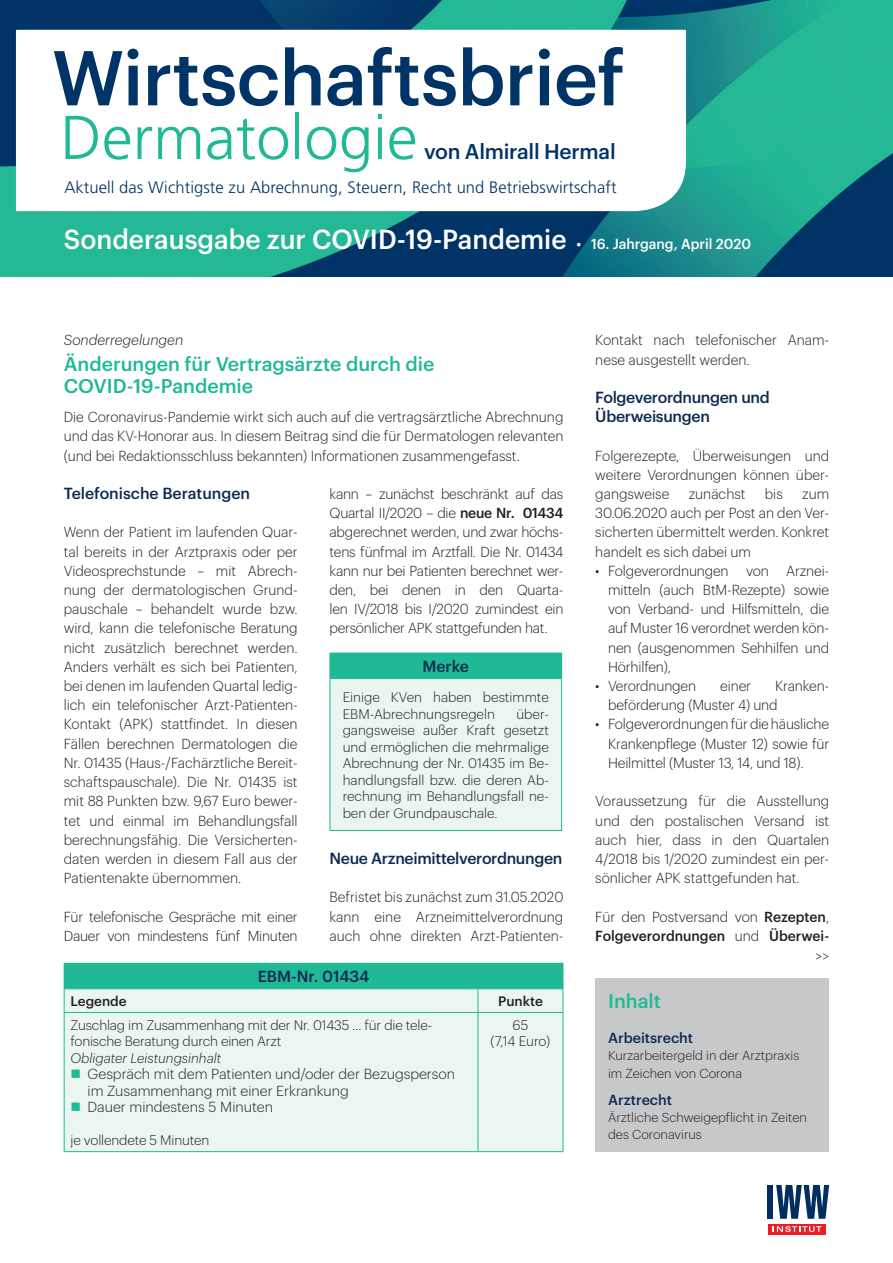
<style>
.page{position:relative;width:893px;height:1263px;background:#fff}
.page>*{position:absolute;margin:0;border:0;box-sizing:border-box;transform-origin:0 0}
.t1{font:500 75.9px "Graphik";letter-spacing:-.01em;color:#036}
.t2{font:300 61.8px "Frutiger";color:#20b995}
.g0__Grundtext{font:500 27px "Graphik";color:#fff}
.t3{font:500 20.85px "Graphik";color:#036}
.h0__Titel{font:500 19.5px/22.5px "Graphik";color:#20b995}
.ih0__Inhalt_Titel{font:500 19.5px "Graphik";color:#20b995}
.t4{font:300 16.5px "Frutiger";letter-spacing:.005em;color:#036}
.z0__Zwischentitel-1{font:500 15.75px/19.2px "Graphik";letter-spacing:-.02em;color:#0d2b51}
.z0__Zwischentitel-1-2{font:500 15.75px "Graphik";color:#0d2b51}
.th0__Tb__Titel{font:500 15.75px "Graphik";color:#0d2b51}
.kh0__Kasten_Titel{font:500 15.75px "Graphik";color:#0d2b51}
.g0__Grundtext-2{font:300 14.25px/19.2px "Graphik";letter-spacing:-.01em;color:#231f20;text-align:justify}
.v0__Vortext_Lead{font:300 14.25px/19.2px "Graphik";color:#231f20;text-align:justify}
.g0__Grundtext-3{font:500 14.25px/19.2px "Graphik";color:#231f20}
.ih0__Inhalt_Dachzeil{font:500 14.25px "Graphik";color:#0d2b51}
.d0__Dachzeile{font:italic 300 14.25px "Graphik";color:#231f20}
.kg0__Kasten__Grundte{font:300 13.5px/16.5px "Graphik";color:#231f20}
.tg0__Tb__Grundtext{font:300 13.5px/16.5px "Graphik";letter-spacing:-.01em;color:#231f20}
.tg0__Tb__Grundtext-2{font:italic 300 13.5px "Graphik";color:#231f20}
.tg1__Tb__Grundtext{font:300 13.5px/16.5px "Graphik";letter-spacing:-.01em;color:#231f20;text-align:center}
.tg1__Tb__Grundtext_m{font:500 13.5px "Graphik";color:#231f20}
.tg0__Tb__Grundtext-3{font:500 13.5px "Graphik";color:#231f20}
.ig0__Inhalt_Grundtex{font:300 12.75px/17.2px "Graphik";color:#231f20}
.s1{font-size:14.25px}
.s2{font-weight:500}
.s3{color:#0d2b51}
.s4{font-weight:300}
</style>
<div class="page">
<img style="left:0;top:0;width:893px;height:276px">
<svg style="left:16px;top:30px;width:670px;height:181px"></svg>
<div style="left:595px;top:979px;width:234px;height:173px;background:#c7c8ca"></div>
<div style="left:768px;top:1224px;width:57px;height:10px;background:#ee1d23"></div>
<svg style="left:773px;top:1226px;width:48px;height:6px"></svg>
<div style="left:768px;top:1185px;width:5px;height:34px;background:#002e5e"></div>
<svg style="left:776px;top:1185px;width:53px;height:34px"></svg>
<div style="left:64px;top:963px;width:499px;height:26px;background:#20b995"></div>
<div style="left:65px;top:989px;width:498px;height:162px;background:#ecf6f1"></div>
<svg style="left:64px;top:989px;width:1px;height:23px"></svg>
<svg style="left:478px;top:989px;width:1px;height:23px"></svg>
<hr style="left:64px;top:1012px;width:414px;height:1px;background:#20b995">
<hr style="left:64px;top:1013px;width:1px;height:138px;background:#20b995">
<hr style="left:478px;top:1013px;width:1px;height:138px;background:#20b995">
<hr style="left:64px;top:1151px;width:414px;height:1px;background:#20b995">
<svg style="left:563px;top:964px;width:1px;height:48px"></svg>
<hr style="left:478px;top:1012px;width:85px;height:1px;background:#20b995">
<hr style="left:563px;top:1013px;width:1px;height:138px;background:#20b995">
<hr style="left:478px;top:1151px;width:85px;height:1px;background:#20b995">
<div style="left:330px;top:653px;width:232px;height:25px;background:#20b995"></div>
<div style="left:330px;top:678px;width:232px;height:152px;background:#ecf6f1"></div>
<hr style="left:330px;top:678px;width:232px;height:1px;background:#20b995">
<hr style="left:330px;top:679px;width:1px;height:151px;background:#20b995">
<hr style="left:561px;top:679px;width:1px;height:151px;background:#20b995">
<hr style="left:330px;top:830px;width:232px;height:1px;background:#20b995">
<svg style="left:72px;top:1070px;width:8px;height:8px"></svg>
<svg style="left:72px;top:1103px;width:8px;height:8px"></svg>
<p class="t1" style="left:52px;top:20px;width:574px">Wirtschaftsbrief</p>
<p class="t2" style="left:61px;top:103px;width:359px">Dermatologie</p>
<p class="t4" style="left:64px;top:178px;width:554px">Aktuell das Wichtigste zu Abrechnung, Steuern, Recht und Betriebswirtschaft</p>
<p class="g0__Grundtext" style="left:64px;top:219px;width:689px">Sonderausgabe zur COVID-19-Pandemie <span class="s1">• 16. Jahrgang, April 2020</span></p>
<p class="t3" style="left:424px;top:135px;width:193px">von Almirall Hermal</p>
<p class="d0__Dachzeile" style="left:64px;top:330px;width:121px">Sonderregelungen</p>
<p class="h0__Titel" style="left:64px;top:351px;width:372px">Änderungen für Vertragsärzte durch die<br>COVID-19-Pandemie</p>
<p class="v0__Vortext_Lead" style="left:64px;top:406px;width:501px">Die Coronavirus-Pandemie wirkt sich auch auf die vertragsärztliche Abrechnung und das KV-Honorar aus. In diesem Beitrag sind die für Dermatologen relevanten (und bei Redaktionsschluss bekannten) Informationen zusammengefasst.</p>
<p class="z0__Zwischentitel-1-2" style="left:64px;top:481px;width:188px">Telefonische Beratungen</p>
<p class="g0__Grundtext-2" style="left:64px;top:522px;width:235px">Wenn der Patient im laufenden Quar&shy;tal bereits in der Arztpraxis oder per Videosprechstunde – mit Abrech&shy;nung der dermatologischen Grund&shy;pauschale – behandelt wurde bzw. wird, kann die telefonische Beratung nicht zusätzlich berechnet werden.<br>Anders verhält es sich bei Patienten, bei denen im laufenden Quartal ledig&shy;lich ein telefonischer Arzt-Patienten-Kontakt (APK) stattfindet. In diesen Fällen berechnen Dermatologen die Nr. 01435 (Haus-/Fachärztliche Bereit&shy;schaftspauschale). Die Nr. 01435 ist mit 88 Punkten bzw. 9,67 Euro bewer&shy;tet und einmal im Behandlungsfall berechnungsfähig. Die Versicherten&shy;daten werden in diesem Fall aus der Patientenakte übernommen.</p>
<p class="g0__Grundtext-2" style="left:64px;top:906px;width:235px">Für telefonische Gespräche mit einer<br>Dauer von mindestens fünf Minuten</p>
<p class="g0__Grundtext-2" style="left:330px;top:483px;width:235px">kann – zunächst beschränkt auf das Quartal II/2020 – die <span class="s2">neue Nr. 01434 </span>abgerechnet werden, und zwar höchs&shy;tens fünfmal im Arztfall. Die Nr. 01434 kann nur bei Patienten berechnet wer&shy;den, bei denen in den Quarta&shy;len IV/2018 bis I/2020 zumindest ein persönlicher APK stattgefunden hat.</p>
<p class="kh0__Kasten_Titel" style="left:422px;top:654px;width:48px">Merke</p>
<p class="kg0__Kasten__Grundte" style="left:343px;top:688px;width:208px">Einige KVen haben bestimmte<br>EBM-Abrechnungsregeln</p>
<p class="kg0__Kasten__Grundte" style="left:343px;top:704px;width:208px;text-align:justify;text-indent:174px">über&shy;gangsweise außer Kraft gesetzt und ermöglichen die mehrmalige Abrechnung der Nr. 01435 im Be&shy;handlungsfall bzw. die deren Ab&shy;rechnung im Behandlungsfall ne&shy;ben der Grundpauschale.</p>
<p class="z0__Zwischentitel-1" style="left:330px;top:847px;width:234px">Neue Arzneimittelverordnungen</p>
<p class="g0__Grundtext-2" style="left:330px;top:886px;width:235px">Befristet bis zunächst zum 31.05.2020 kann eine Arzneimittelverordnung auch ohne direkten Arzt-Patienten-</p>
<p class="th0__Tb__Titel" style="left:258px;top:965px;width:113px">EBM-Nr. 01434</p>
<p class="tg1__Tb__Grundtext_m" style="left:71px;top:991px;width:58px">Legende</p>
<p class="tg0__Tb__Grundtext-3" style="left:498px;top:991px;width:46px">Punkte</p>
<p class="tg0__Tb__Grundtext" style="left:71px;top:1015px;width:362px">Zuschlag im Zusammenhang mit der Nr. 01435 ... fü r die tele&shy;fonische Beratung durch einen Arzt</p>
<p class="tg0__Tb__Grundtext-2" style="left:71px;top:1048px;width:152px">Obligater Leistungsinhalt</p>
<p class="g0__Grundtext-2" style="left:88px;top:1065px;width:369px;line-height:16.5px">Gespräch mit dem Patienten und/oder der Bezugsperson im Zusammenhang mit einer Erkrankung</p>
<p class="g0__Grundtext-2" style="left:88px;top:1096px;width:187px">Dauer mindestens 5 Minuten</p>
<p class="tg0__Tb__Grundtext" style="left:71px;top:1131px;width:140px">je vollendete 5 Minuten</p>
<p class="tg1__Tb__Grundtext" style="left:491px;top:1015px;width:61px">65<br>(7,14 Euro)</p>
<p class="g0__Grundtext-2" style="left:595px;top:330px;width:234px">Kontakt nach telefonischer Anam&shy;nese ausgestellt werden.</p>
<p class="z0__Zwischentitel-1" style="left:595px;top:386px;width:176px">Folgeverordnungen und<br>Überweisungen</p>
<p class="g0__Grundtext-2" style="left:595px;top:445px;width:235px">Folgerezepte, Überweisungen und weitere Verordnungen können über&shy;gangsweise</p>
<p class="g0__Grundtext-2" style="left:689px;top:483px;width:58px">zunächst</p>
<p class="g0__Grundtext-2" style="left:765px;top:483px;width:19px">bis</p>
<p class="g0__Grundtext-2" style="left:595px;top:483px;width:235px;text-indent:207px">zum 30.06.2020 auch per Post an den Ver&shy;sicherten übermittelt werden. Konkret handelt es sich dabei um</p>
<p class="g0__Grundtext-2" style="left:608px;top:560px;width:223px;text-align:left;text-indent:-13px"><span class="s3">•</span> Folgeverordnungen von Arznei&shy;mitteln (auch BtM-Rezepte) sowie von Verband- und Hilfsmitteln, die auf Muster 16 verordnet werden kön&shy;nen (ausgenommen Sehhilfen und<br>Hörhilfen),</p>
<p class="g0__Grundtext-2" style="left:595px;top:675px;width:102px"><span class="s3">•</span> Verordnungen</p>
<p class="g0__Grundtext-2" style="left:720px;top:675px;width:32px">einer</p>
<p class="g0__Grundtext-2" style="left:608px;top:675px;width:221px;text-indent:167px">Kranken&shy;beförderung (Muster 4) und</p>
<p class="g0__Grundtext-2" style="left:608px;top:714px;width:223px;text-indent:-13px"><span class="s3">•</span> Folgeverordnungen fü r die häusliche Krankenpflege (Muster 12) sowie fü r Heilmittel (Muster 13, 14, und 18).</p>
<p class="g0__Grundtext-2" style="left:595px;top:790px;width:235px">Voraussetzung für die Ausstellung und den postalischen Versand ist auch hier, dass in den Quartalen 4/2018 bis 1/2020 zumindest ein per&shy;sönlicher APK stattgefunden hat.</p>
<p class="g0__Grundtext-3" style="left:595px;top:905px;width:235px"><span class="s4">Für den Postversand von</span> Rezepten<span class="s4">,<br></span>Folgeverordnungen <span class="s4">und</span> Überwei-</p>
<p class="g0__Grundtext-2" style="left:815px;top:945px;width:15px">&gt;&gt;</p>
<p class="ih0__Inhalt_Titel" style="left:608px;top:985px;width:55px">Inhalt</p>
<p class="ih0__Inhalt_Dachzeil" style="left:608px;top:1027px;width:87px">Arbeitsrecht</p>
<p class="ig0__Inhalt_Grundtex" style="left:608px;top:1046px;width:193px">Kurzarbeitergeld in der Arztpraxis im Zeichen von Corona</p>
<p class="ih0__Inhalt_Dachzeil" style="left:608px;top:1089px;width:65px">Arztrecht</p>
<p class="ig0__Inhalt_Grundtex" style="left:608px;top:1108px;width:200px">Ärztliche Schweigepflicht in Zeiten des Coronavirus</p>
</div>
